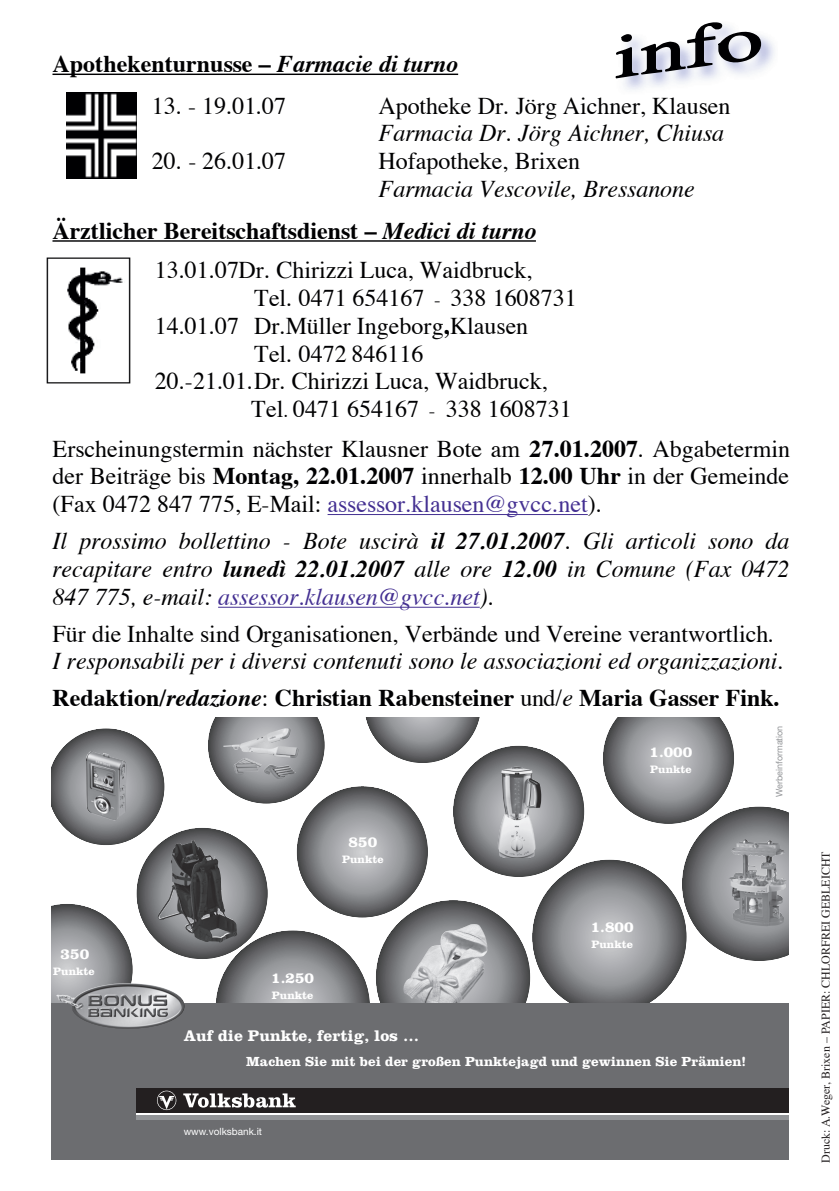
<style>
.page{position:relative;width:839px;height:1191px;background:#fff}
.page>*{position:absolute;margin:0;border:0;box-sizing:border-box;transform-origin:0 0}
.t1{font:24px/27.6px "Times";color:#000002;text-align:justify}
.t2{font:italic 24px/27.8px "Times";color:#000002;text-align:justify}
.t3{font:700 24px/41.8px "Times";color:#000002}
.t4{font:700 16px "Clarendon";color:#fff}
.t5{font:700 15.6px "Clarendon";color:#fff}
.t6{font:700 13.6px "Clarendon";color:#fff}
.t7{font:12px "Times";color:#231f20}
.t8{font:700 11.2px "Clarendon";color:#fff}
.t9{font:10px "Helvetica Neue";color:#fff}
.t10{font:9px "Helvetica Neue";color:#939598}
.s1{font-style:italic}
.s2{font-weight:400;font-style:italic}
.s3{font-size:19.6px}
.s4{font-weight:700}
.s5{color:#443092}
.s6{font-weight:700;font-style:normal}
.s7{font-style:normal}
</style>
<div class="page">
<img style="left:46px;top:257px;width:85px;height:127px">
<hr style="left:52px;top:74px;width:406px;height:1px;background:#000002">
<hr style="left:52px;top:240px;width:484px;height:2px;background:#000002">
<hr style="left:328px;top:514px;width:260px;height:1px;background:#443092">
<hr style="left:218px;top:606px;width:262px;height:1px;background:#443092">
<img style="left:67px;top:92px;width:70px;height:87px">
<img style="left:624px;top:22px;width:150px;height:68px">
<svg style="left:615px;top:23px;width:147px;height:56px"></svg>
<svg style="left:532px;top:859px;width:154px;height:154px;background:#818285"></svg>
<svg style="left:376px;top:900px;width:154px;height:154px;background:#6a6b6d"></svg>
<svg style="left:216px;top:930px;width:154px;height:154px;background:#808184"></svg>
<svg style="left:51px;top:904px;width:82px;height:99px;background:#9d9ea0"></svg>
<img style="left:403px;top:923px;width:85px;height:80px">
<div style="left:51px;top:1003px;width:737px;height:156px;background:#6c6d70"></div>
<svg style="left:365px;top:717px;width:115px;height:46px"></svg>
<svg style="left:453px;top:745px;width:131px;height:131px;background:#747578"></svg>
<svg style="left:208px;top:717px;width:117px;height:86px"></svg>
<svg style="left:297px;top:786px;width:131px;height:131px;background:#838487"></svg>
<svg style="left:51px;top:728px;width:113px;height:117px"></svg>
<svg style="left:136px;top:827px;width:132px;height:131px;background:#67686a"></svg>
<svg style="left:603px;top:717px;width:185px;height:243px"></svg>
<img style="left:158px;top:843px;width:79px;height:99px">
<img style="left:497px;top:766px;width:44px;height:92px">
<img style="left:223px;top:727px;width:74px;height:30px">
<img style="left:729px;top:839px;width:57px;height:87px">
<img style="left:86px;top:751px;width:40px;height:69px">
<img style="left:56px;top:983px;width:129px;height:45px">
<hr style="left:136px;top:1112px;width:652px;height:2px;background:#fff">
<div style="left:136px;top:1087px;width:652px;height:25px;background:#231f20"></div>
<div style="left:136px;top:1114px;width:652px;height:5px;background:#939598"></div>
<svg style="left:157px;top:1090px;width:19px;height:19px"></svg>
<svg style="left:183px;top:1093px;width:113px;height:14px"></svg>
<p class="t3" style="left:52px;top:45px;width:407px">Apothekenturnusse – <span class="s1">Farmacie di turno</span></p>
<p class="t1" style="left:152px;top:94px;width:136px">13. - 19.01.07</p>
<p class="t1" style="left:378px;top:94px;width:353px">Apotheke Dr. Jörg Aichner, Klausen</p>
<p class="t2" style="left:378px;top:121px;width:347px">Farmacia Dr. Jörg Aichner, Chiusa</p>
<p class="t1" style="left:152px;top:149px;width:136px">20. - 26.01.07</p>
<p class="t1" style="left:378px;top:149px;width:203px">Hofapotheke, Brixen</p>
<p class="t3" style="left:52px;top:170px;width:644px;text-indent:326px"><span class="s2">Farmacia Vescovile, Bressanone<br></span>Ärztlicher Bereitschaftsdienst – <span class="s1">Medici di turno</span></p>
<p class="t1" style="left:155px;top:258px;width:379px">13.01.07Dr. Chirizzi Luca, Waidbruck,</p>
<p class="t1" style="left:254px;top:286px;width:324px">Tel. 0471 654167 <span class="s3">-</span> 338 1608731</p>
<p class="t1" style="left:155px;top:314px;width:375px">14.01.07 Dr.Müller Ingeborg<span class="s4">,</span>Klausen</p>
<p class="t1" style="left:254px;top:342px;width:171px">Tel. 0472 846116</p>
<p class="t1" style="left:155px;top:369px;width:395px">20.-21.01. Dr. Chirizzi Luca, Waidbruck,</p>
<p class="t1" style="left:251px;top:397px;width:322px">Tel<span class="s3">.</span> 0471 654167 <span class="s3">-</span> 338 1608731</p>
<p class="t1" style="left:52px;top:437px;width:739px">Erscheinungstermin nächster Klausner Bote am <span class="s4">27.01.2007</span>. Abgabetermin der Beiträge bis <span class="s4">Montag, 22.01.2007</span> innerhalb <span class="s4">12.00 Uhr</span> in der Gemeinde (Fax 0472 847 775, E-Mail: <span class="s5">assessor.klausen@gvcc.net</span>).</p>
<p class="t2" style="left:52px;top:529px;width:738px">Il prossimo bollettino - Bote uscirà <span class="s4">il 27.01.2007</span>. Gli articoli sono da recapitare entro <span class="s4">lunedì 22.01.2007</span> alle ore <span class="s4">12.00</span> in Comune (Fax 0472<br>847 775, e-mail: <span class="s5">assessor.klausen@gvcc.net</span>).</p>
<p class="t1" style="left:52px;top:622px;width:723px">Für die Inhalte sind Organisationen, Verbände und Vereine verantwortlich.</p>
<p class="t2" style="left:52px;top:644px;width:733px;line-height:37px">I responsabili per i diversi contenuti sono le associazioni ed organizzazioni.<br><span class="s6">Redaktion/</span><span class="s4">redazione</span><span class="s7">:</span> <span class="s6">Christian Rabensteiner</span> <span class="s7">und/</span>e <span class="s6">Maria Gasser Fink.</span></p>
<p class="t5" style="left:61px;top:948px;width:30px">350</p>
<p class="t8" style="left:53px;top:967px;width:43px">Punkte</p>
<p class="t5" style="left:349px;top:835px;width:30px">850</p>
<p class="t8" style="left:342px;top:854px;width:43px">Punkte</p>
<p class="t5" style="left:271px;top:971px;width:44px">1.250</p>
<p class="t8" style="left:272px;top:990px;width:43px">Punkte</p>
<p class="t5" style="left:649px;top:746px;width:44px">1.000</p>
<p class="t8" style="left:650px;top:765px;width:43px">Punkte</p>
<p class="t5" style="left:591px;top:920px;width:44px">1.800</p>
<p class="t8" style="left:591px;top:939px;width:43px">Punkte</p>
<p class="t4" style="left:184px;top:1030px;width:237px">Auf die Punkte, fertig, los …</p>
<p class="t6" style="left:246px;top:1056px;width:501px">Machen Sie mit bei der großen Punktejagd und gewinnen Sie Prämien!</p>
<p class="t9" style="left:184px;top:1124px;width:80px">www.volksbank.it</p>
<p class="t10" style="left:774px;top:796px;width:73px;rotate:-90deg">Werbeinformation</p>
<p class="t7" style="left:821px;top:1162px;width:313px;rotate:-90deg">Druck: A.Weger, Brixen – PAPIER: CHLORFREI GEBLEICHT</p>
</div>
